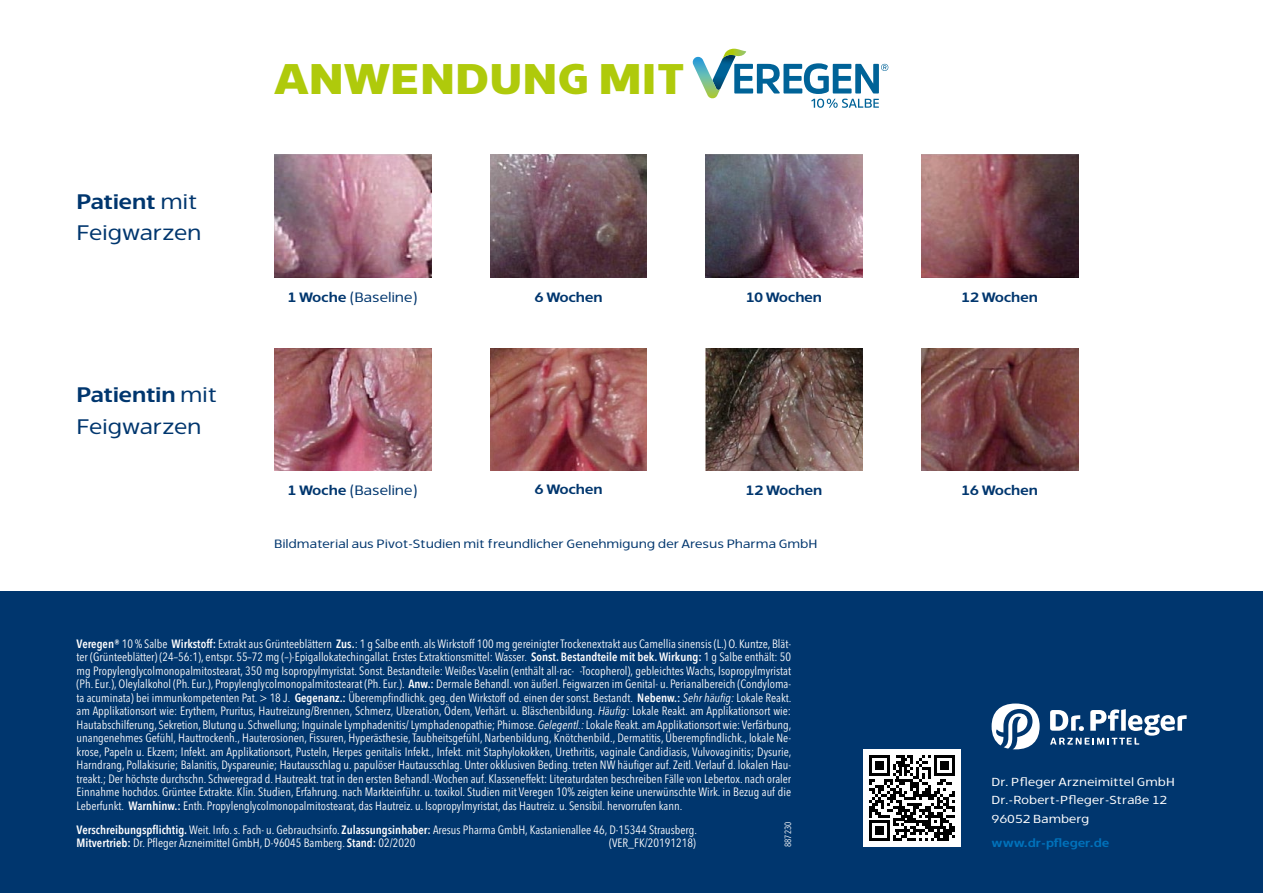
<style>
.page{position:relative;width:1263px;height:893px;background:#fff}
.page>*{position:absolute;margin:0;border:0;box-sizing:border-box;transform-origin:0 0}
.t1{font:800 42.75px "Ponder";color:#afca0b}
.t2{font:21px/31.5px "Ponder";letter-spacing:-.03em;color:#00366e}
.t3{font:700 13.5px "Ponder";letter-spacing:-.02em;color:#00366e}
.t4{font:13.5px "Ponder";letter-spacing:-.02em;color:#00366e}
.t5{font:condensed 12px/13.5px "Avenir Next LT Pro";color:#fff;text-align:justify}
.t6{font:12px "Ponder";letter-spacing:-.02em;color:#00366e}
.t7{font:11.7px/18.3px "Ponder";letter-spacing:-.01em;color:#fff}
.t8{font:700 11.7px "Ponder";color:#0072bb}
.t9{font:condensed 9px "Avenir Next LT Pro";color:#fff}
.s1{font-weight:700}
.s2{font-weight:600}
.s3{font-style:italic}
</style>
<div class="page">
<img style="left:274px;top:155px;width:157px;height:122px">
<img style="left:490px;top:155px;width:157px;height:122px">
<img style="left:706px;top:155px;width:156px;height:122px">
<img style="left:921px;top:155px;width:157px;height:122px">
<img style="left:274px;top:348px;width:157px;height:123px">
<img style="left:490px;top:348px;width:157px;height:123px">
<img style="left:706px;top:348px;width:156px;height:123px">
<img style="left:921px;top:348px;width:157px;height:123px">
<svg style="left:692px;top:49px;width:196px;height:59px"></svg>
<div style="left:0;top:591px;width:1263px;height:302px;background:#00366e"></div>
<svg style="left:1050px;top:709px;width:136px;height:36px"></svg>
<svg style="left:991px;top:703px;width:48px;height:46px"></svg>
<div style="left:863px;top:749px;width:98px;height:98px;background:#fff"></div>
<svg style="left:869px;top:755px;width:86px;height:86px"></svg>
<h2 class="t2" style="left:77px;top:185px;width:127px"><span class="s1">Patient</span> mit<br>Feigwarzen</h2>
<h2 class="t2" style="left:77px;top:379px;width:142px"><span class="s1">Patientin</span> mit<br>Feigwarzen</h2>
<h1 class="t1" style="left:274px;top:51px;width:411px">ANWENDUNG MIT</h1>
<p class="t4" style="left:288px;top:289px;width:131px"><span class="s1">1 Woche</span> (Baseline)</p>
<p class="t3" style="left:534px;top:288px;width:70px">6 Wochen</p>
<p class="t3" style="left:746px;top:288px;width:77px">10 Wochen</p>
<p class="t3" style="left:961px;top:288px;width:78px">12 Wochen</p>
<p class="t4" style="left:288px;top:481px;width:131px"><span class="s1">1 Woche</span> (Baseline)</p>
<p class="t3" style="left:534px;top:481px;width:70px">6 Wochen</p>
<p class="t3" style="left:746px;top:481px;width:78px">12 Wochen</p>
<p class="t3" style="left:961px;top:481px;width:78px">16 Wochen</p>
<p class="t6" style="left:274px;top:536px;width:545px">Bildmaterial aus Pivot-Studien mit freundlicher Genehmigung der Aresus Pharma GmbH</p>
<p class="t5" style="left:77px;top:637px;width:716px"><span class="s2">Veregen®</span> 10% Salbe <span class="s2">Wirkstoff:</span> Extrakt aus Grünteeblättern <span class="s2">Zus.</span>: 1 g Salbe enth. als Wirkstoff 100 mg gereinigter Trockenextrakt aus Camellia sinensis (L.) O. Kuntze, Blät&shy;ter (Grünteeblätter) (24–56:1), entspr. 55–72 mg (–)-Epigallokatechingallat. Erstes Extraktionsmittel: Wasser. <span class="s2">Sonst. Bestandteile mit bek. Wirkung:</span> 1 g Salbe enthält: 50 mg Propylenglycolmonopalmitostearat, 350 mg Isopropylmyristat. Sonst. Bestandteile: Weißes Vaselin (enthält all-rac- -Tocopherol), gebleichtes Wachs, Isopropylmyristat (Ph. Eur.), Oleylalkohol (Ph. Eur.), Propylenglycolmonopalmitostearat (Ph. Eur.). <span class="s2">Anw.:</span> Dermale Behandl. von äußerl. Feigwarzen im Genital- u. Perianalbereich (Condyloma&shy;ta acuminata) bei immunkompetenten Pat. &gt; 18 J. <span class="s2">Gegenanz.:</span> Überempfindlichk. geg. den Wirkstoff od. einen der sonst. Bestandt. <span class="s2">Nebenw.:</span> <span class="s3">Sehr häufig:</span> Lokale Reakt. am Applikationsort wie: Erythem, Pruritus, Hautreizung/Brennen, Schmerz, Ulzeration, Ödem, Verhärt. u. Bläschenbildung. <span class="s3">Häufig:</span> Lokale Reakt. am Applikationsort wie:<br>Hautabschilferung, Sekretion, Blutung u. Schwellung; Inguinale Lymphadenitis/ Lymphadenopathie; Phimose. <span class="s3">Gelegentl.:</span> Lokale Reakt. am Applikationsort wie: Verfärbung, unangenehmes Gefühl, Hauttrockenh., Hauterosionen, Fissuren, Hyperästhesie, Taubheitsgefühl, Narbenbildung, Knötchenbild., Dermatitis, Überempfindlichk., lokale Ne&shy;krose, Papeln u. Ekzem; Infekt. am Applikationsort, Pusteln, Herpes genitalis Infekt., Infekt. mit Staphylokokken, Urethritis, vaginale Candidiasis, Vulvovaginitis; Dysurie, Harndrang, Pollakisurie; Balanitis, Dyspareunie; Hautausschlag u. papulöser Hautausschlag. Unter okklusiven Beding. treten NW häufiger auf. Zeitl. Verlauf d. lokalen Hau&shy;treakt.; Der höchste durchschn. Schweregrad d. Hautreakt. trat in den ersten Behandl.-Wochen auf. Klasseneffekt: Literaturdaten beschreiben Fälle von Lebertox. nach oraler Einnahme hochdos. Grüntee Extrakte. Klin. Studien, Erfahrung. nach Markteinführ. u. toxikol. Studien mit Veregen 10% zeigten keine unerwünschte Wirk. in Bezug auf die Leberfunkt. <span class="s2">Warnhinw.:</span> Enth. Propylenglycolmonopalmitostearat, das Hautreiz. u. Isopropylmyristat, das Hautreiz. u. Sensibil. hervorrufen kann.</p>
<p class="t5" style="left:77px;top:823px;width:622px"><span class="s2">Verschreibungspflichtig.</span> Weit. Info. s. Fach- u. Gebrauchsinfo. <span class="s2">Zulassungsinhaber:</span> Aresus Pharma GmbH, Kastanienallee 46, D-15344 Strausberg.<br><span class="s2">Mitvertrieb:</span> Dr. Pfleger Arzneimittel GmbH, D-96045 Bamberg. <span class="s2">Stand:</span> 02/2020</p>
<p class="t9" style="left:782px;top:847px;width:27px;rotate:-90deg">887230</p>
<p class="t5" style="left:609px;top:836px;width:88px">(VER_FK/20191218)</p>
<p class="t7" style="left:991px;top:773px;width:185px">Dr. Pfleger Arzneimittel GmbH<br>Dr.-Robert-Pfleger-Straße 12<br>96052 Bamberg</p>
<p class="t8" style="left:991px;top:835px;width:119px">www.dr-pfleger.de</p>
</div>
